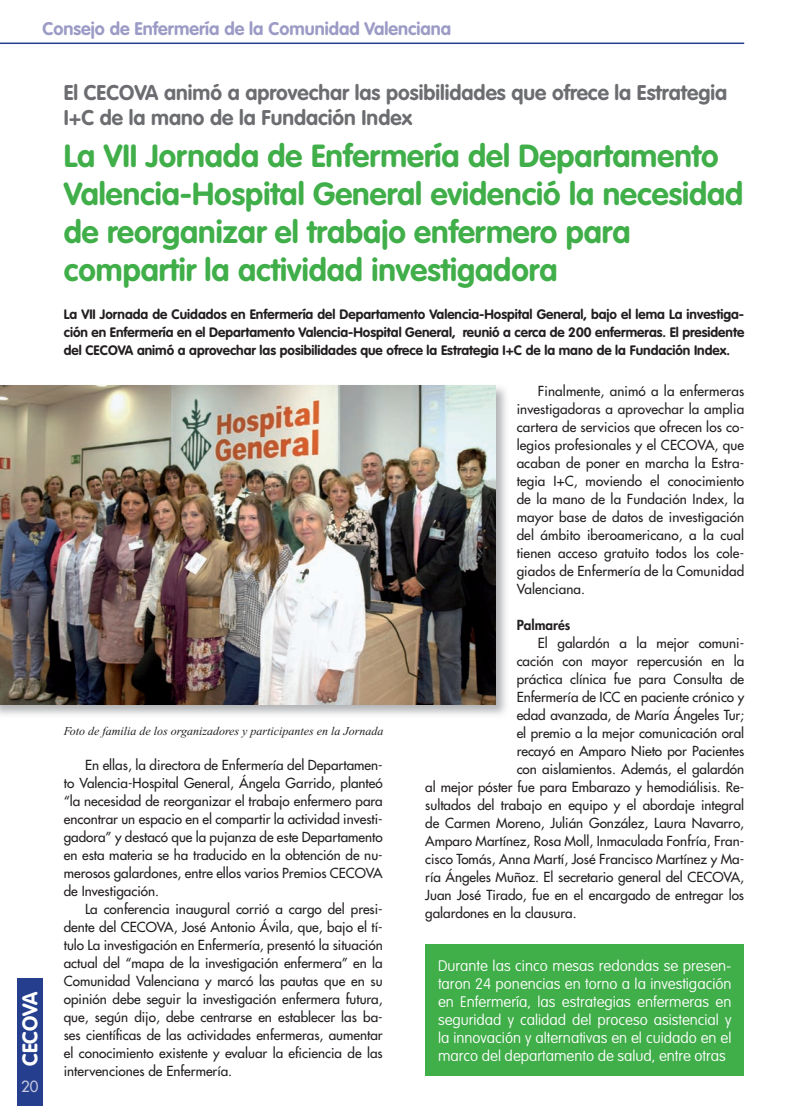
<style>
.page{position:relative;width:808px;height:1106px;background:#fff}
.page>*{position:absolute;margin:0;border:0;box-sizing:border-box;transform-origin:0 0}
.t1{font:700 31.5px/37.8px "VAG Rounded";color:#40ae49}
.t2{font:700 21px/25.2px "VAG Rounded";color:#6c6d70}
.t3{font:700 21px "VAG Rounded";color:#fff}
.t4{font:700 18px "VAG Rounded";color:#9b9bc6}
.t5{font:100 15px/18px "VAG Rounded";color:#fff;text-align:justify}
.t6{font:15px "Futura";color:#c7c7e0}
.t7{font:13.5px/18px "Futura";color:#231f20;text-align:justify}
.t8{font:700 13.5px/18px "VAG Rounded";color:#231f20;text-align:justify}
.t9{font:800 13.5px "Futura";color:#231f20}
.t10{font:italic 12px "Times New Roman";color:#231f20}
</style>
<div class="page">
<div style="left:17px;top:978px;width:26px;height:128px;background:#253f8e"></div>
<hr style="left:0;top:43px;width:744px;height:1px;background:#253f8e">
<img style="left:0;top:385px;width:506px;height:330px">
<img style="left:0;top:386px;width:495px;height:318px">
<div style="left:425px;top:944px;width:319px;height:132px;background:#40ae49"></div>
<h3 class="t4" style="left:43px;top:18px;width:410px">Consejo de Enfermería de la Comunidad Valenciana</h3>
<h2 class="t3" style="left:18px;top:1066px;width:76px;rotate:-90deg">CECOVA</h2>
<p class="t6" style="left:21px;top:1076px;width:19px">20</p>
<h2 class="t2" style="left:64px;top:81px;width:665px">El CECOVA animó a aprovechar las posibilidades que ofrece la Estrategia<br>I+C de la mano de la Fundación Index</h2>
<h1 class="t1" style="left:64px;top:138px;width:681px">La VII Jornada de Enfermería del Departamento Valencia-Hospital General evidenció la necesidad de reorganizar el trabajo enfermero para compartir la actividad investigadora</h1>
<p class="t8" style="left:64px;top:305px;width:682px">La VII Jornada de Cuidados en Enfermería del Departamento Valencia-Hospital General, bajo el lema La investiga&shy;ción en Enfermería en el Departamento Valencia-Hospital General, reunió a cerca de 200 enfermeras. El presidente del CECOVA animó a aprovechar las posibilidades que ofrece la Estrategia I+C de la mano de la Fundación Index.</p>
<p class="t10" style="left:64px;top:724px;width:321px">Foto de familia de los organizadores y participantes en la Jornada</p>
<p class="t7" style="left:64px;top:756px;width:320px;text-indent:21px">En ellas, la directora de Enfermería del Departamen&shy;to Valencia-Hospital General, Ángela Garrido, planteó “la necesidad de reorganizar el trabajo enfermero para encontrar un espacio en el compartir la actividad investi&shy;gadora” y destacó que la pujanza de este Departamento en esta materia se ha traducido en la obtención de nu&shy;merosos galardones, entre ellos varios Premios CECOVA de Investigación.</p>
<p class="t7" style="left:64px;top:900px;width:320px;text-indent:21px">La conferencia inaugural corrió a cargo del presi&shy;dente del CECOVA, José Antonio Ávila, que, bajo el tí&shy;tulo La investigación en Enfermería, presentó la situación actual del “mapa de la investigación enfermera” en la Comunidad Valenciana y marcó las pautas que en su opinión debe seguir la investigación enfermera futura, que, según dijo, debe centrarse en establecer las ba&shy;ses científicas de las actividades enfermeras, aumentar el conocimiento existente y evaluar la eficiencia de las intervenciones de Enfermería.</p>
<p class="t7" style="left:517px;top:382px;width:229px;text-indent:21px">Finalmente, animó a la enfermeras investigadoras a aprovechar la amplia cartera de servicios que ofrecen los co&shy;legios profesionales y el CECOVA, que acaban de poner en marcha la Estra&shy;tegia I+C, moviendo el conocimiento de la mano de la Fundación Index, la mayor base de datos de investigación del ámbito iberoamericano, a la cual tienen acceso gratuito todos los cole&shy;giados de Enfermería de la Comunidad Valenciana.</p>
<p class="t9" style="left:517px;top:617px;width:55px">Palmarés</p>
<p class="t7" style="left:538px;top:634px;width:208px">El galardón a la mejor comuni-</p>
<p class="t7" style="left:517px;top:652px;width:229px">cación con mayor repercusión en la</p>
<p class="t7" style="left:517px;top:670px;width:229px">práctica clínica fue para Consulta de</p>
<p class="t7" style="left:517px;top:688px;width:229px">Enfermería de ICC en paciente crónico y</p>
<p class="t7" style="left:517px;top:706px;width:229px">edad avanzada, de María Ángeles Tur;</p>
<p class="t7" style="left:517px;top:724px;width:229px">el premio a la mejor comunicación oral</p>
<p class="t7" style="left:517px;top:742px;width:229px">recayó en Amparo Nieto por Pacientes</p>
<p class="t7" style="left:517px;top:760px;width:229px">con aislamientos. Además, el galardón</p>
<p class="t7" style="left:425px;top:778px;width:320px">al mejor póster fue para Embarazo y hemodiálisis. Re-</p>
<p class="t7" style="left:425px;top:796px;width:320px">sultados del trabajo en equipo y el abordaje integral</p>
<p class="t7" style="left:425px;top:814px;width:320px">de Carmen Moreno, Julián González, Laura Navarro,</p>
<p class="t7" style="left:425px;top:832px;width:320px">Amparo Martínez, Rosa Moll, Inmaculada Fonfría, Fran-</p>
<p class="t7" style="left:425px;top:850px;width:320px">cisco Tomás, Anna Martí, José Francisco Martínez y Ma-</p>
<p class="t7" style="left:425px;top:868px;width:320px">ría Ángeles Muñoz. El secretario general del CECOVA,</p>
<p class="t7" style="left:425px;top:886px;width:320px">Juan José Tirado, fue en el encargado de entregar los</p>
<p class="t7" style="left:425px;top:904px;width:153px">galardones en la clausura.</p>
<p class="t5" style="left:438px;top:957px;width:295px">Durante las cinco mesas redondas se presen&shy;taron 24 ponencias en torno a la investigación en Enfermería, las estrategias enfermeras en seguridad y calidad del proceso asistencial y la innovación y alternativas en el cuidado en el marco del departamento de salud, entre otras</p>
</div>
